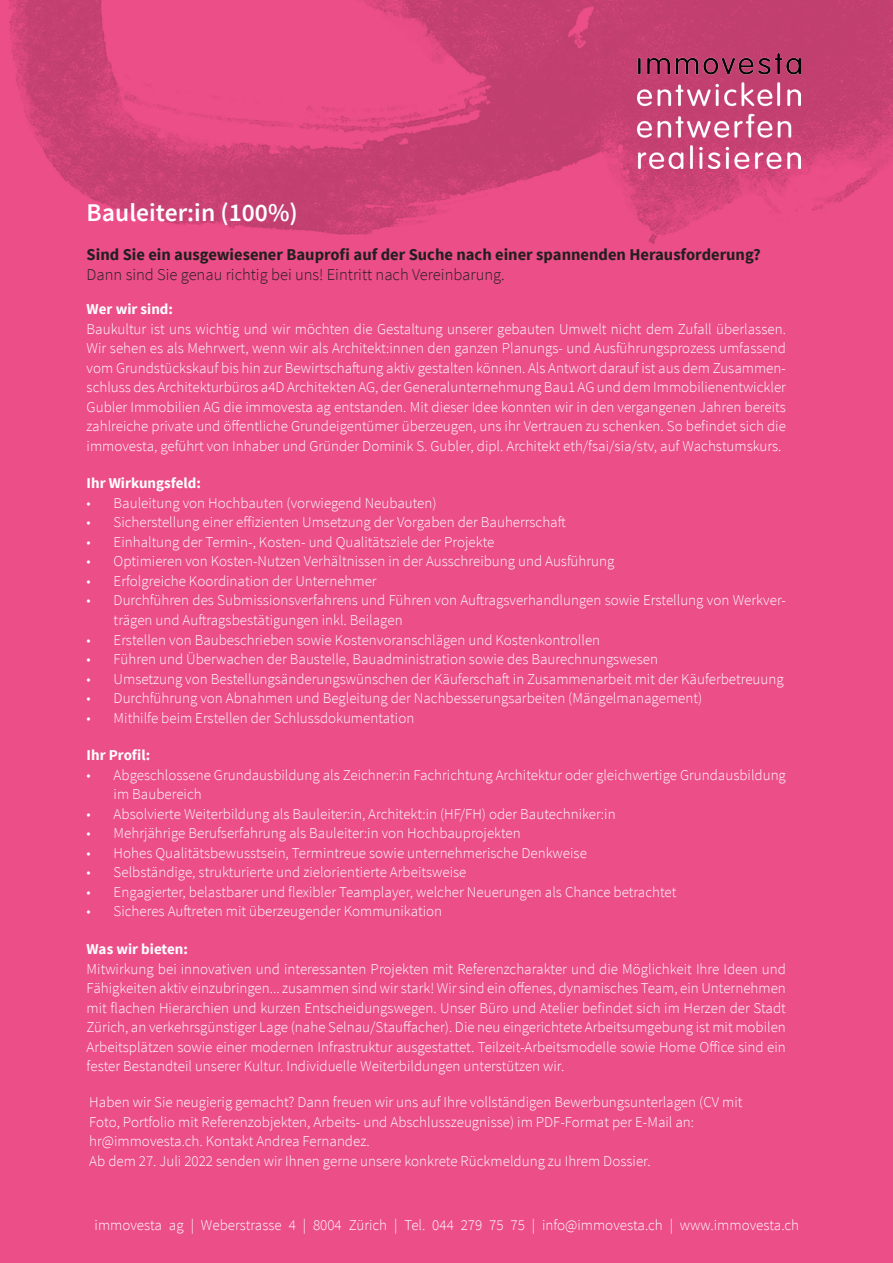
<style>
.page{position:relative;width:893px;height:1263px;background:#fff}
.page>*{position:absolute;margin:0;border:0;box-sizing:border-box;transform-origin:0 0}
.t1{font:600 25.5px "Source Sans Pro";color:#fff}
.t2{font:700 16.5px "Source Sans Pro";color:#231f20}
.t3{font:300 16.5px "Source Sans Pro";color:#231f20}
.t4{font:300 15px/19.5px "Source Sans Pro";color:#fff}
.t5{font:700 15px "Source Sans Pro";color:#fff}
</style>
<div class="page">
<div style="left:1px;top:0;width:892px;height:1263px;background:#ec4e87"></div>
<img style="left:0;top:0;width:893px;height:268px">
<img style="left:638px;top:53px;width:162px;height:116px">
<h1 class="t1" style="left:87px;top:196px;width:213px">Bauleiter:in (100%)</h1>
<p class="t2" style="left:87px;top:244px;width:676px">Sind Sie ein ausgewiesener Bauprofi auf der Suche nach einer spannenden Herausforderung?</p>
<p class="t3" style="left:87px;top:264px;width:420px">Dann sind Sie genau richtig bei uns! Eintritt nach Vereinbarung.</p>
<p class="t5" style="left:87px;top:300px;width:88px">Wer wir sind:</p>
<p class="t4" style="left:87px;top:319px;width:701px;text-align:justify">Baukultur ist uns wichtig und wir möchten die Gestaltung unserer gebauten Umwelt nicht dem Zufall überlassen.<br>Wir sehen es als Mehrwert, wenn wir als Architekt:innen den ganzen Planungs- und Ausführungsprozess umfassend vom Grundstückskauf bis hin zur Bewirtschaftung aktiv gestalten können. Als Antwort darauf ist aus dem Zusammen&shy;schluss des Architekturbüros a4D Architekten AG, der Generalunternehmung Bau1 AG und dem Immobilienentwickler Gubler Immobilien AG die immovesta ag entstanden. Mit dieser Idee konnten wir in den vergangenen Jahren bereits zahlreiche private und öffentliche Grundeigentümer überzeugen, uns ihr Vertrauen zu schenken. So befindet sich die immovesta, geführt von Inhaber und Gründer Dominik S. Gubler, dipl. Architekt eth/fsai/sia/stv, auf Wachstumskurs.</p>
<p class="t5" style="left:87px;top:474px;width:116px">Ihr Wirkungsfeld:</p>
<p class="t4" style="left:87px;top:493px;width:352px">• Bauleitung von Hochbauten (vorwiegend Neubauten)</p>
<p class="t4" style="left:87px;top:513px;width:481px">• Sicherstellung einer effizienten Umsetzung der Vorgaben der Bauherrschaft</p>
<p class="t4" style="left:87px;top:532px;width:409px">• Einhaltung der Termin-, Kosten- und Qualitätsziele der Projekte</p>
<p class="t4" style="left:87px;top:552px;width:529px">• Optimieren von Kosten-Nutzen Verhältnissen in der Ausschreibung und Ausführung</p>
<p class="t4" style="left:87px;top:571px;width:292px">• Erfolgreiche Koordination der Unternehmer</p>
<p class="t4" style="left:114px;top:591px;width:674px;text-indent:-27px">• Durchführen des Submissionsverfahrens und Führen von Auftragsverhandlungen sowie Erstellung von Werkver&shy;trägen und Auftragsbestätigungen inkl. Beilagen</p>
<p class="t4" style="left:87px;top:630px;width:515px">• Erstellen von Baubeschrieben sowie Kostenvoranschlägen und Kostenkontrollen</p>
<p class="t4" style="left:87px;top:649px;width:573px">• Führen und Überwachen der Baustelle, Bauadministration sowie des Baurechnungswesen</p>
<p class="t4" style="left:87px;top:669px;width:699px">• Umsetzung von Bestellungsänderungswünschen der Käuferschaft in Zusammenarbeit mit der Käuferbetreuung</p>
<p class="t4" style="left:87px;top:688px;width:617px">• Durchführung von Abnahmen und Begleitung der Nachbesserungsarbeiten (Mängelmanagement)</p>
<p class="t4" style="left:87px;top:708px;width:329px">• Mithilfe beim Erstellen der Schlussdokumentation</p>
<p class="t5" style="left:87px;top:745px;width:65px">Ihr Profil:</p>
<p class="t4" style="left:114px;top:765px;width:674px;text-indent:-27px">• Abgeschlossene Grundausbildung als Zeichner:in Fachrichtung Architektur oder gleichwertige Grundausbildung im Baubereich</p>
<p class="t4" style="left:87px;top:804px;width:530px">• Absolvierte Weiterbildung als Bauleiter:in, Architekt:in (HF/FH) oder Bautechniker:in</p>
<p class="t4" style="left:87px;top:823px;width:436px">• Mehrjährige Berufserfahrung als Bauleiter:in von Hochbauprojekten</p>
<p class="t4" style="left:87px;top:843px;width:502px">• Hohes Qualitätsbewusstsein, Termintreue sowie unternehmerische Denkweise</p>
<p class="t4" style="left:87px;top:862px;width:381px">• Selbständige, strukturierte und zielorientierte Arbeitsweise</p>
<p class="t4" style="left:87px;top:882px;width:591px">• Engagierter, belastbarer und flexibler Teamplayer, welcher Neuerungen als Chance betrachtet</p>
<p class="t4" style="left:87px;top:901px;width:357px">• Sicheres Auftreten mit überzeugender Kommunikation</p>
<p class="t5" style="left:87px;top:940px;width:103px">Was wir bieten:</p>
<p class="t4" style="left:87px;top:959px;width:701px;text-align:justify">Mitwirkung bei innovativen und interessanten Projekten mit Referenzcharakter und die Möglichkeit Ihre Ideen und Fähigkeiten aktiv einzubringen... zusammen sind wir stark! Wir sind ein offenes, dynamisches Team, ein Unternehmen mit flachen Hierarchien und kurzen Entscheidungswegen. Unser Büro und Atelier befindet sich im Herzen der Stadt Zürich, an verkehrsgünstiger Lage (nahe Selnau/Stauffacher). Die neu eingerichtete Arbeitsumgebung ist mit mobilen Arbeitsplätzen sowie einer modernen Infrastruktur ausgestattet. Teilzeit-Arbeitsmodelle sowie Home Office sind ein fester Bestandteil unserer Kultur. Individuelle Weiterbildungen unterstützen wir.</p>
<p class="t4" style="left:89px;top:1092px;width:655px">Haben wir Sie neugierig gemacht? Dann freuen wir uns auf Ihre vollständigen Bewerbungsunterlagen (CV mit Foto, Portfolio mit Referenzobjekten, Arbeits- und Abschlusszeugnisse) im PDF-Format per E-Mail an: hr@immovesta.ch. Kontakt Andrea Fernandez.<br>Ab dem 27. Juli 2022 senden wir Ihnen gerne unsere konkrete Rückmeldung zu Ihrem Dossier.</p>
<p class="t4" style="left:95px;top:1215px;width:706px">immovesta ag | Weberstrasse 4 | 8004 Zürich | Tel. 044 279 75 75 | info@immovesta.ch | www.immovesta.ch</p>
</div>
